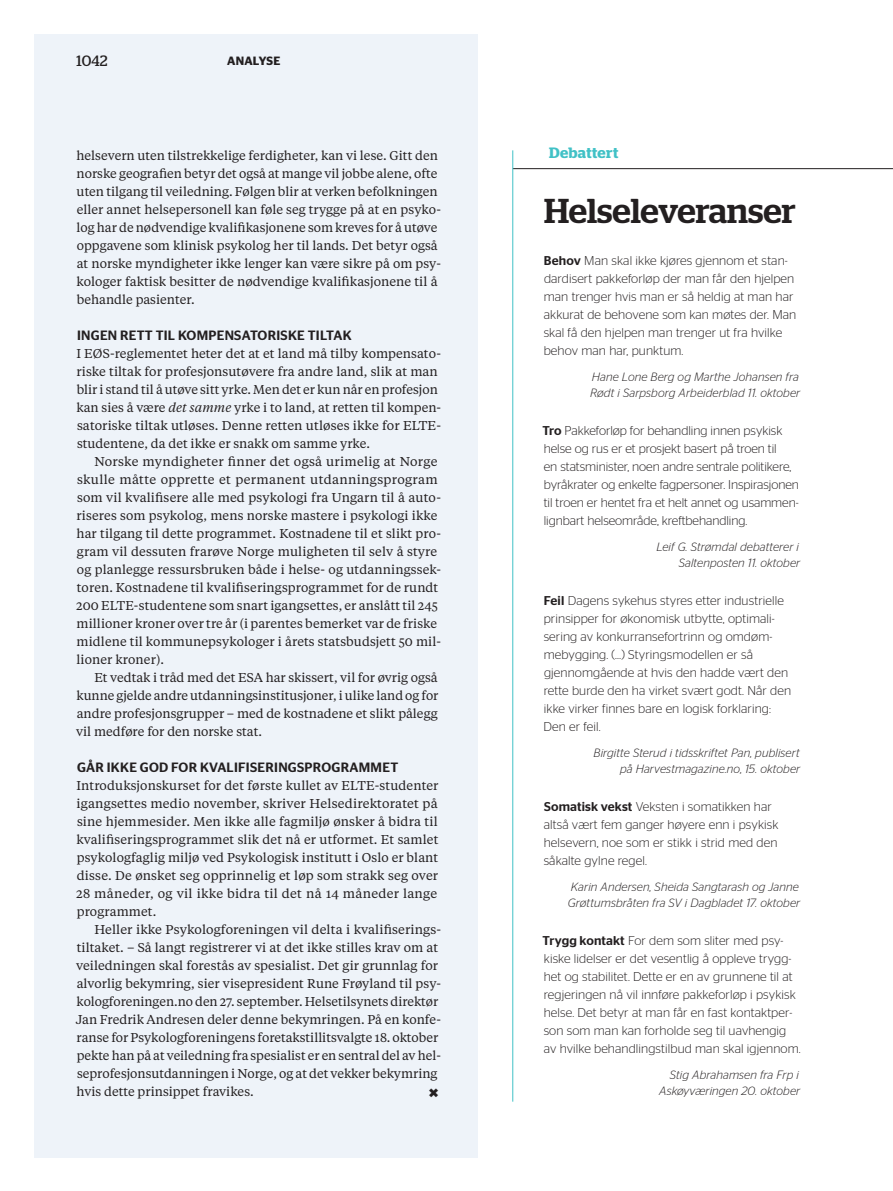
<style>
.page{position:relative;width:893px;height:1191px;background:#fff}
.page>*{position:absolute;margin:0;border:0;box-sizing:border-box;transform-origin:0 0}
.t1{font:500 34.5px "Stag";color:#231f20}
.t2{font:700 18px "Stag Sans";color:#231f20}
.t3{font:600 15px "Stag";letter-spacing:.03em;color:#41c1c6}
.t4{font:15px "Stag";color:#231f20}
.t5{font:500 13.5px "Stag Sans";letter-spacing:.02em;color:#231f20}
.t6{font:12.75px/18px "Tiempos Text";color:#231f20}
.t7{font:300 12.75px/18px "Stag Sans";letter-spacing:.01em;color:#231f20}
.t8{font:italic 300 12px/15.8px "Stag Sans";letter-spacing:.01em;color:#231f20;text-align:right}
.t9{font:600 12px "Stag Sans";color:#231f20}
.s1{font-style:italic}
.s2{font-weight:500}
</style>
<div class="page">
<div style="left:34px;top:34px;width:444px;height:1123px;background:#eef3f9"></div>
<hr style="left:892px;top:988px;width:1px;height:203px;background:#f3c9b4">
<hr style="left:513px;top:168px;width:380px;height:1px;background:#231f20">
<hr style="left:512px;top:150px;width:1px;height:951px;background:#41c1c6">
<p class="t4" style="left:77px;top:52px;width:33px">1042</p>
<p class="t9" style="left:227px;top:54px;width:17px">ANALYSE</p>
<p class="t6" style="left:77px;top:146px;width:366px">helsevern uten tilstrekkelige ferdigheter, kan vi lese. Gitt den norske geografien betyr det også at mange vil jobbe alene, ofte uten tilgang til veiledning. Følgen blir at verken befolkningen eller annet helsepersonell kan føle seg trygge på at en psyko&shy;log har de nødvendige kvalifikasjonene som kreves for å utøve oppgavene som klinisk psykolog her til lands. Det betyr også at norske myndigheter ikke lenger kan være sikre på om psy&shy;kologer faktisk besitter de nødvendige kvalifikasjonene til å behandle pasienter.</p>
<p class="t5" style="left:77px;top:327px;width:276px">INGEN RETT TIL KOMPENSATORISKE TILTAK</p>
<p class="t6" style="left:76px;top:344px;width:366px">I EØS-reglementet heter det at et land må tilby kompensato&shy;riske tiltak for profesjonsutøvere fra andre land, slik at man blir i stand til å utøve sitt yrke. Men det er kun når en profesjon kan sies å være <span class="s1">det samme</span> yrke i to land, at retten til kompen&shy;satoriske tiltak utløses. Denne retten utløses ikke for ELTE&shy;studentene, da det ikke er snakk om samme yrke.</p>
<p class="t6" style="left:76px;top:452px;width:366px;text-indent:18px">Norske myndigheter finner det også urimelig at Norge skulle måtte opprette et permanent utdanningsprogram som vil kvalifisere alle med psykologi fra Ungarn til å auto&shy;riseres som psykolog, mens norske mastere i psykologi ikke har tilgang til dette programmet. Kostnadene til et slikt pro&shy;gram vil dessuten frarøve Norge muligheten til selv å styre og planlegge ressursbruken både i helse- og utdanningssek&shy;toren. Kostnadene til kvalifiseringsprogrammet for de rundt 200 ELTE-studentene som snart igangsettes, er anslått til 245 millioner kroner over tre år (i parentes bemerket var de friske midlene til kommunepsykologer i årets statsbudsjett 50 mil&shy;lioner kroner).</p>
<p class="t6" style="left:76px;top:668px;width:364px;text-align:justify;text-indent:18px">Et vedtak i tråd med det ESA har skissert, vil for øvrig også kunne gjelde andre utdanningsinstitusjoner, i ulike land og for andre profesjonsgrupper – med de kostnadene et slikt pålegg vil medføre for den norske stat.</p>
<p class="t5" style="left:77px;top:759px;width:323px">GÅR IKKE GOD FOR KVALIFISERINGSPROGRAMMET</p>
<p class="t6" style="left:76px;top:776px;width:364px;text-align:justify">Introduksjonskurset for det første kullet av ELTE-studenter igangsettes medio november, skriver Helsedirektoratet på sine hjemmesider. Men ikke alle fagmiljø ønsker å bidra til kvalifiseringsprogrammet slik det nå er utformet. Et samlet psykologfaglig miljø ved Psykologisk institutt i Oslo er blant disse. De ønsket seg opprinnelig et løp som strakk seg over 28 måneder, og vil ikke bidra til det nå 14 måneder lange programmet.</p>
<p class="t6" style="left:76px;top:920px;width:367px;text-indent:19px">Heller ikke Psykologforeningen vil delta i kvalifiserings&shy;tiltaket. – Så langt registrerer vi at det ikke stilles krav om at veiledningen skal forestås av spesialist. Det gir grunnlag for alvorlig bekymring, sier visepresident Rune Frøyland til psy&shy;kologforeningen.no den 27. september. Helsetilsynets direktør Jan Fredrik Andresen deler denne bekymringen. På en konfe&shy;ranse for Psykologforeningens foretakstillitsvalgte 18. oktober pekte han på at veiledning fra spesialist er en sentral del av hel&shy;seprofesjonsutdanningen i Norge, og at det vekker bekymring hvis dette prinsippet fravikes.</p>
<h2 class="t2" style="left:429px;top:1081px;width:11px">×</h2>
<p class="t3" style="left:549px;top:144px;width:71px">Debattert</p>
<h1 class="t1" style="left:544px;top:191px;width:253px">Helseleveranser</h1>
<p class="t7" style="left:544px;top:251px;width:254px"><span class="s2">Behov</span> Man skal ikke kjøres gjennom et stan&shy;dardisert pakkeforløp der man får den hjelpen man trenger hvis man er så heldig at man har akkurat de behovene som kan møtes der. Man skal få den hjelpen man trenger ut fra hvilke behov man har, punktum.</p>
<p class="t8" style="left:590px;top:369px;width:212px;text-align:left">Hane Lone Berg og Marthe Johansen fra<br>Rødt i Sarpsborg Arbeiderblad 11. oktober</p>
<p class="t7" style="left:543px;top:421px;width:258px"><span class="s2">Tro</span> Pakkeforløp for behandling innen psykisk helse og rus er et prosjekt basert på troen til<br>en statsminister, noen andre sentrale politikere, byråkrater og enkelte fagpersoner. Inspirasjonen til troen er hentet fra et helt annet og usammen&shy;lignbart helseområde, kreftbehandling.</p>
<p class="t8" style="left:656px;top:539px;width:145px">Leif G. Strømdal debatterer i<br>Saltenposten 11. oktober</p>
<p class="t7" style="left:544px;top:591px;width:249px"><span class="s2">Feil</span> Dagens sykehus styres etter industrielle prinsipper for økonomisk utbytte, optimali&shy;sering av konkurransefortrinn og omdøm&shy;mebygging. (…) Styringsmodellen er så gjennomgående at hvis den hadde vært den rette burde den ha virket svært godt. Når den ikke virker finnes bare en logisk forklaring:<br>Den er feil.</p>
<p class="t8" style="left:593px;top:745px;width:208px">Birgitte Sterud i tidsskriftet Pan, publisert på Harvestmagazine.no, 15. oktober</p>
<p class="t7" style="left:544px;top:797px;width:236px"><span class="s2">Somatisk vekst</span> Veksten i somatikken har altså vært fem ganger høyere enn i psykisk helsevern, noe som er stikk i strid med den såkalte gylne regel.</p>
<p class="t8" style="left:568px;top:879px;width:234px;text-align:left">Karin Andersen, Sheida Sangtarash og Janne<br>Grøttumsbråten fra SV i Dagbladet 17. oktober</p>
<p class="t7" style="left:543px;top:931px;width:260px"><span class="s2">Trygg kontakt</span> For dem som sliter med psy&shy;kiske lidelser er det vesentlig å oppleve trygg&shy;het og stabilitet. Dette er en av grunnene til at regjeringen nå vil innføre pakkeforløp i psykisk helse. Det betyr at man får en fast kontaktper&shy;son som man kan forholde seg til uavhengig av hvilke behandlingstilbud man skal igjennom.</p>
<p class="t8" style="left:659px;top:1067px;width:143px">Stig Abrahamsen fra Frp i<br>Askøyværingen 20. oktober</p>
</div>
